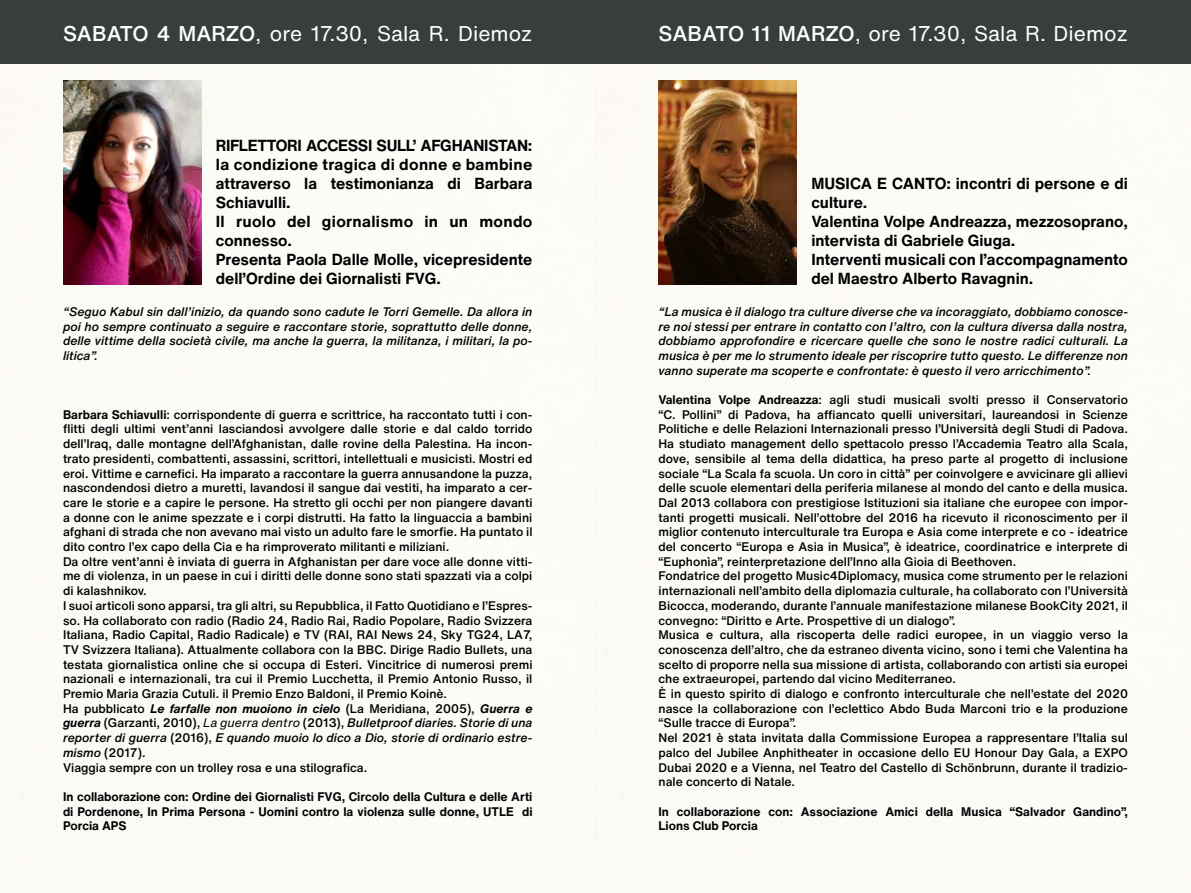
<style>
.page{position:relative;width:1191px;height:893px;background:#fff}
.page>*{position:absolute;margin:0;border:0;box-sizing:border-box;transform-origin:0 0}
.t1{font:21px "Helvetica Now Text";color:#fff}
.t2{font:700 15.75px/18.9px "Helvetica Now Text";color:#000}
.t3{font:500 12.25px/14.7px "Helvetica Now Text";color:#000}
.t4{font:italic 500 12.25px/14.7px "Helvetica Now Text";color:#000;text-align:justify}
.t5{font:700 12.25px/14.7px "Helvetica Now Text";color:#000;text-align:justify}
.s1{font-weight:500}
.s2{font-weight:700}
.s3{font-weight:700;font-style:italic}
.s4{font-weight:400;font-style:italic}
.s5{font-style:italic}
</style>
<div class="page">
<img style="left:0;top:63px;width:1191px;height:830px">
<div style="left:0;top:0;width:1191px;height:63px;background:#383d3d"></div>
<img style="left:63px;top:81px;width:138px;height:203px">
<img style="left:658px;top:81px;width:139px;height:203px">
<h1 class="t1" style="left:63px;top:18px;width:471px"><span class="s1">SABATO 4 MARZO</span>, ore 17.30, Sala R. Diemoz</h1>
<h1 class="t1" style="left:658px;top:18px;width:471px"><span class="s1">SABATO 11 MARZO</span>, ore 17.30, Sala R. Diemoz</h1>
<p class="t2" style="left:216px;top:136px;width:318px">RIFLETTORI ACCESSI SULL’ AFGHANISTAN: la condizione tragica di donne e bambine attraverso la testimonianza di Barbara<br>Schiavulli.<br>Il ruolo del giornalismo in un mondo connesso.<br>Presenta Paola Dalle Molle, vicepresidente dell’Ordine dei Giornalisti FVG.</p>
<p class="t4" style="left:63px;top:304px;width:471px">“Seguo Kabul sin dall’inizio, da quando sono cadute le Torri Gemelle. Da allora in poi ho sempre continuato a seguire e raccontare storie, soprattutto delle donne, delle vittime della società civile, ma anche la guerra, la militanza, i militari, la po&shy;litica”.</p>
<p class="t3" style="left:63px;top:407px;width:471px"><span class="s2">Barbara Schiavulli</span>: corrispondente di guerra e scrittrice, ha raccontato tutti i con&shy;flitti degli ultimi vent’anni lasciandosi avvolgere dalle storie e dal caldo torrido dell’Iraq, dalle montagne dell’Afghanistan, dalle rovine della Palestina. Ha incon&shy;trato presidenti, combattenti, assassini, scrittori, intellettuali e musicisti. Mostri ed eroi. Vittime e carnefici. Ha imparato a raccontare la guerra annusandone la puzza, nascondendosi dietro a muretti, lavandosi il sangue dai vestiti, ha imparato a cer&shy;care le storie e a capire le persone. Ha stretto gli occhi per non piangere davanti a donne con le anime spezzate e i corpi distrutti. Ha fatto la linguaccia a bambini afghani di strada che non avevano mai visto un adulto fare le smorfie. Ha puntato il dito contro l’ex capo della Cia e ha rimproverato militanti e miliziani.<br>Da oltre vent’anni è inviata di guerra in Afghanistan per dare voce alle donne vitti&shy;me di violenza, in un paese in cui i diritti delle donne sono stati spazzati via a colpi di kalashnikov.<br>I suoi articoli sono apparsi, tra gli altri, su Repubblica, il Fatto Quotidiano e l’Espres&shy;so. Ha collaborato con radio (Radio 24, Radio Rai, Radio Popolare, Radio Svizzera Italiana, Radio Capital, Radio Radicale) e TV (RAI, RAI News 24, Sky TG24, LA7, TV Svizzera Italiana). Attualmente collabora con la BBC. Dirige Radio Bullets, una testata giornalistica online che si occupa di Esteri. Vincitrice di numerosi premi nazionali e internazionali, tra cui il Premio Lucchetta, il Premio Antonio Russo, il Premio Maria Grazia Cutuli. il Premio Enzo Baldoni, il Premio Koinè.<br>Ha pubblicato <span class="s3">Le farfalle non muoiono in cielo</span> (La Meridiana, 2005), <span class="s3">Guerra e guerra</span> (Garzanti, 2010), <span class="s4">La guerra dentro</span> (2013), <span class="s5">Bulletproof diaries. Storie di una reporter di guerra</span> (2016), <span class="s5">E quando muoio lo dico a Dio, storie di ordinario estre&shy;mismo</span> (2017).<br>Viaggia sempre con un trolley rosa e una stilografica.</p>
<p class="t5" style="left:63px;top:789px;width:471px">In collaborazione con: Ordine dei Giornalisti FVG, Circolo della Cultura e delle Arti di Pordenone, In Prima Persona - Uomini contro la violenza sulle donne, UTLE di Porcia APS</p>
<p class="t2" style="left:811px;top:174px;width:318px">MUSICA E CANTO: incontri di persone e di culture.<br>Valentina Volpe Andreazza, mezzosoprano, intervista di Gabriele Giuga.<br>Interventi musicali con l’accompagnamento del Maestro Alberto Ravagnin.</p>
<p class="t4" style="left:658px;top:304px;width:471px">“La musica è il dialogo tra culture diverse che va incoraggiato, dobbiamo conosce&shy;re noi stessi per entrare in contatto con l’altro, con la cultura diversa dalla nostra, dobbiamo approfondire e ricercare quelle che sono le nostre radici culturali. La musica è per me lo strumento ideale per riscoprire tutto questo. Le differenze non vanno superate ma scoperte e confrontate: è questo il vero arricchimento”.</p>
<p class="t3" style="left:658px;top:392px;width:471px"><span class="s2">Valentina Volpe Andreazza</span>: agli studi musicali svolti presso il Conservatorio “C. Pollini” di Padova, ha affiancato quelli universitari, laureandosi in Scienze Politiche e delle Relazioni Internazionali presso l’Università degli Studi di Padova.<br>Ha studiato management dello spettacolo presso l’Accademia Teatro alla Scala, dove, sensibile al tema della didattica, ha preso parte al progetto di inclusione sociale “La Scala fa scuola. Un coro in città” per coinvolgere e avvicinare gli allievi delle scuole elementari della periferia milanese al mondo del canto e della musica.<br>Dal 2013 collabora con prestigiose Istituzioni sia italiane che europee con impor&shy;tanti progetti musicali. Nell’ottobre del 2016 ha ricevuto il riconoscimento per il miglior contenuto interculturale tra Europa e Asia come interprete e co - ideatrice del concerto “Europa e Asia in Musica”, è ideatrice, coordinatrice e interprete di “Euphonìa”, reinterpretazione dell’Inno alla Gioia di Beethoven.<br>Fondatrice del progetto Music4Diplomacy, musica come strumento per le relazioni internazionali nell’ambito della diplomazia culturale, ha collaborato con l’Università Bicocca, moderando, durante l’annuale manifestazione milanese BookCity 2021, il convegno: “Diritto e Arte. Prospettive di un dialogo”.<br>Musica e cultura, alla riscoperta delle radici europee, in un viaggio verso la conoscenza dell’altro, che da estraneo diventa vicino, sono i temi che Valentina ha scelto di proporre nella sua missione di artista, collaborando con artisti sia europei che extraeuropei, partendo dal vicino Mediterraneo.<br>È in questo spirito di dialogo e confronto interculturale che nell’estate del 2020 nasce la collaborazione con l’eclettico Abdo Buda Marconi trio e la produzione “Sulle tracce di Europa”.<br>Nel 2021 è stata invitata dalla Commissione Europea a rappresentare l’Italia sul palco del Jubilee Anphitheater in occasione dello EU Honour Day Gala, a EXPO Dubai 2020 e a Vienna, nel Teatro del Castello di Schönbrunn, durante il tradizio&shy;nale concerto di Natale.</p>
<p class="t5" style="left:658px;top:804px;width:471px">In collaborazione con: Associazione Amici della Musica “Salvador Gandino”,<br>Lions Club Porcia</p>
</div>
